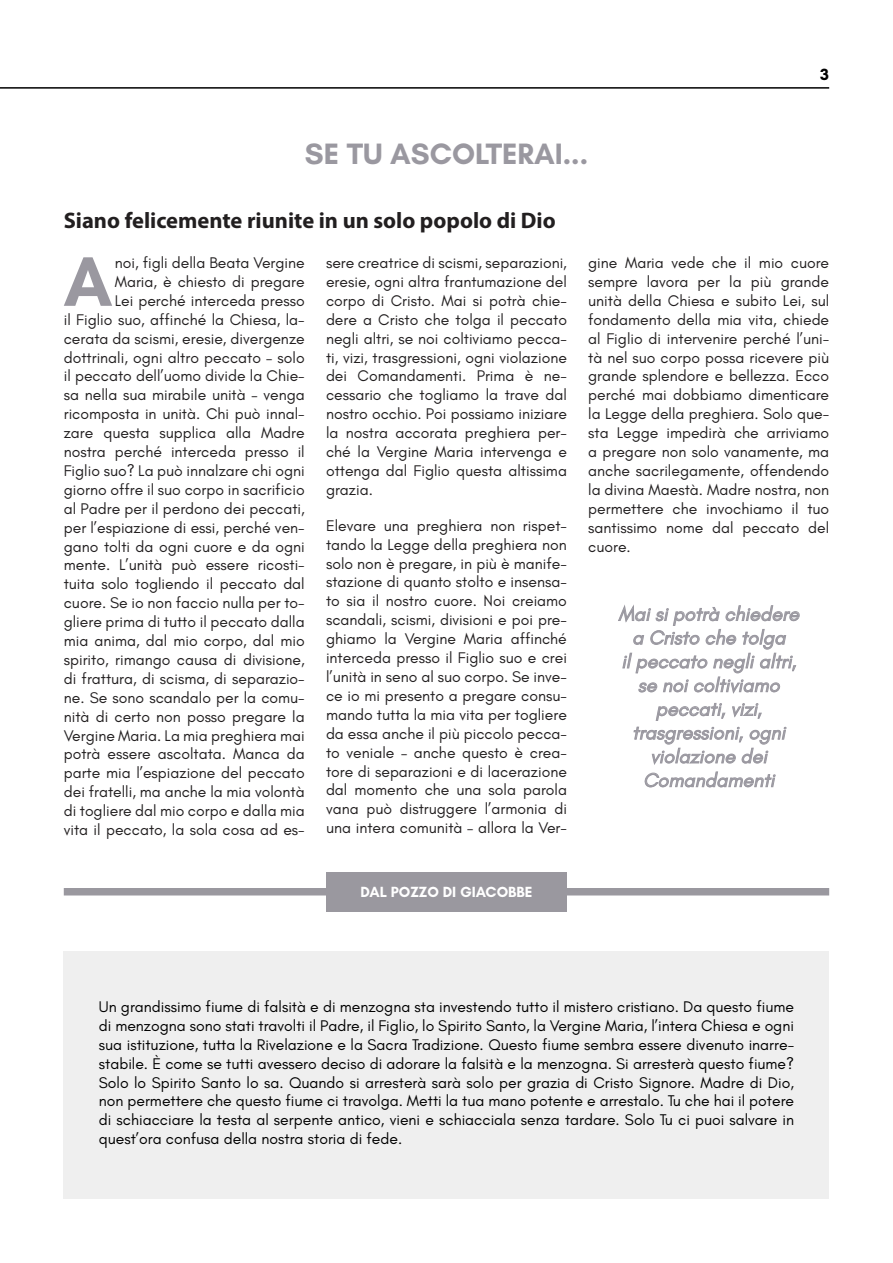
<style>
.page{position:relative;width:893px;height:1263px;background:#fff}
.page>*{position:absolute;margin:0;border:0;box-sizing:border-box;transform-origin:0 0}
.t1{font:700 71.4px "Glacial Indifference";color:#9a98a0}
.t2{font:700 30px "Glacial Indifference";color:#9a98a0}
.t3{font:700 22.5px "Myriad Pro";color:#221f20}
.t4{font:italic 19.8px/23.7px "Glacial Indifference";color:#9a98a0;text-align:center}
.t5{font:700 16.5px "Glacial Indifference";color:#000}
.t6{font:15.75px/18.9px "Glacial Indifference";color:#221f20;text-align:justify}
.t7{font:15.75px/18.9px "Glacial Indifference";color:#000;text-align:justify}
.t8{font:700 15px "Glacial Indifference";color:#fff}
</style>
<div class="page">
<hr style="left:0;top:87px;width:829px;height:2px;background:#000">
<div style="left:64px;top:951px;width:765px;height:248px;background:#efefef"></div>
<div style="left:64px;top:888px;width:765px;height:7px;background:#9a989f"></div>
<div style="left:326px;top:872px;width:241px;height:39px;background:#9a989f"></div>
<svg style="left:618px;top:604px;width:182px;height:90px"></svg>
<svg style="left:633px;top:703px;width:154px;height:62px"></svg>
<svg style="left:644px;top:771px;width:132px;height:17px"></svg>
<h2 class="t2" style="left:305px;top:135px;width:285px">SE TU ASCOLTERAI...</h2>
<p class="t5" style="left:820px;top:65px;width:10px">3</p>
<h3 class="t3" style="left:64px;top:206px;width:493px">Siano felicemente riunite in un solo popolo di Dio</h3>
<h1 class="t1" style="left:63px;top:237px;width:51px">A</h1>
<p class="t6" style="left:64px;top:253px;width:242px;text-align:right">noi, figli della Beata Vergine<br>Maria, è chiesto di pregare<br>Lei perché interceda presso<br>il Figlio suo, affinché la Chiesa, la&shy;cerata da scismi, eresie, divergenze dottrinali, ogni altro peccato – solo il peccato dell’uomo divide la Chie&shy;sa nella sua mirabile unità – venga ricomposta in unità. Chi può innal&shy;zare questa supplica alla Madre nostra perché interceda presso il Figlio suo? La può innalzare chi ogni giorno offre il suo corpo in sacrificio al Padre per il perdono dei peccati, per l’espiazione di essi, perché ven&shy;gano tolti da ogni cuore e da ogni mente. L’unità può essere ricosti&shy;tuita solo togliendo il peccato dal cuore. Se io non faccio nulla per to&shy;gliere prima di tutto il peccato dalla mia anima, dal mio corpo, dal mio spirito, rimango causa di divisione, di frattura, di scisma, di separazio&shy;ne. Se sono scandalo per la comu&shy;nità di certo non posso pregare la Vergine Maria. La mia preghiera mai potrà essere ascoltata. Manca da parte mia l’espiazione del peccato dei fratelli, ma anche la mia volontà di togliere dal mio corpo e dalla mia vita il peccato, la sola cosa ad es-</p>
<p class="t6" style="left:326px;top:253px;width:242px">sere creatrice di scismi, separazioni, eresie, ogni altra frantumazione del corpo di Cristo. Mai si potrà chie&shy;dere a Cristo che tolga il peccato negli altri, se noi coltiviamo pecca&shy;ti, vizi, trasgressioni, ogni violazione dei Comandamenti. Prima è ne&shy;cessario che togliamo la trave dal nostro occhio. Poi possiamo iniziare la nostra accorata preghiera per&shy;ché la Vergine Maria intervenga e ottenga dal Figlio questa altissima grazia.</p>
<p class="t6" style="left:326px;top:516px;width:242px">Elevare una preghiera non rispet&shy;tando la Legge della preghiera non solo non è pregare, in più è manife&shy;stazione di quanto stolto e insensa&shy;to sia il nostro cuore. Noi creiamo scandali, scismi, divisioni e poi pre&shy;ghiamo la Vergine Maria affinché interceda presso il Figlio suo e crei l’unità in seno al suo corpo. Se inve&shy;ce io mi presento a pregare consu&shy;mando tutta la mia vita per togliere da essa anche il più piccolo pecca&shy;to veniale – anche questo è crea&shy;tore di separazioni e di lacerazione dal momento che una sola parola vana può distruggere l’armonia di una intera comunità – allora la Ver-</p>
<p class="t8" style="left:360px;top:883px;width:174px">DAL POZZO DI GIACOBBE</p>
<p class="t6" style="left:588px;top:253px;width:242px">gine Maria vede che il mio cuore sempre lavora per la più grande unità della Chiesa e subito Lei, sul fondamento della mia vita, chiede al Figlio di intervenire perché l’uni&shy;tà nel suo corpo possa ricevere più grande splendore e bellezza. Ecco perché mai dobbiamo dimenticare la Legge della preghiera. Solo que&shy;sta Legge impedirà che arriviamo a pregare non solo vanamente, ma anche sacrilegamente, offendendo la divina Maestà. Madre nostra, non permettere che invochiamo il tuo santissimo nome dal peccato del cuore.</p>
<p class="t4" style="left:618px;top:602px;width:182px">Mai si potrà chiedere a Cristo che tolga<br>il peccato negli altri, se noi coltiviamo peccati, vizi, trasgressioni, ogni violazione dei<br>Comandamenti</p>
<p class="t7" style="left:99px;top:997px;width:697px">Un grandissimo fiume di falsità e di menzogna sta investendo tutto il mistero cristiano. Da questo fiume di menzogna sono stati travolti il Padre, il Figlio, lo Spirito Santo, la Vergine Maria, l’intera Chiesa e ogni sua istituzione, tutta la Rivelazione e la Sacra Tradizione. Questo fiume sembra essere divenuto inarre&shy;stabile. È come se tutti avessero deciso di adorare la falsità e la menzogna. Si arresterà questo fiume?<br>Solo lo Spirito Santo lo sa. Quando si arresterà sarà solo per grazia di Cristo Signore. Madre di Dio, non permettere che questo fiume ci travolga. Metti la tua mano potente e arrestalo. Tu che hai il potere di schiacciare la testa al serpente antico, vieni e schiacciala senza tardare. Solo Tu ci puoi salvare in quest’ora confusa della nostra storia di fede.</p>
</div>
